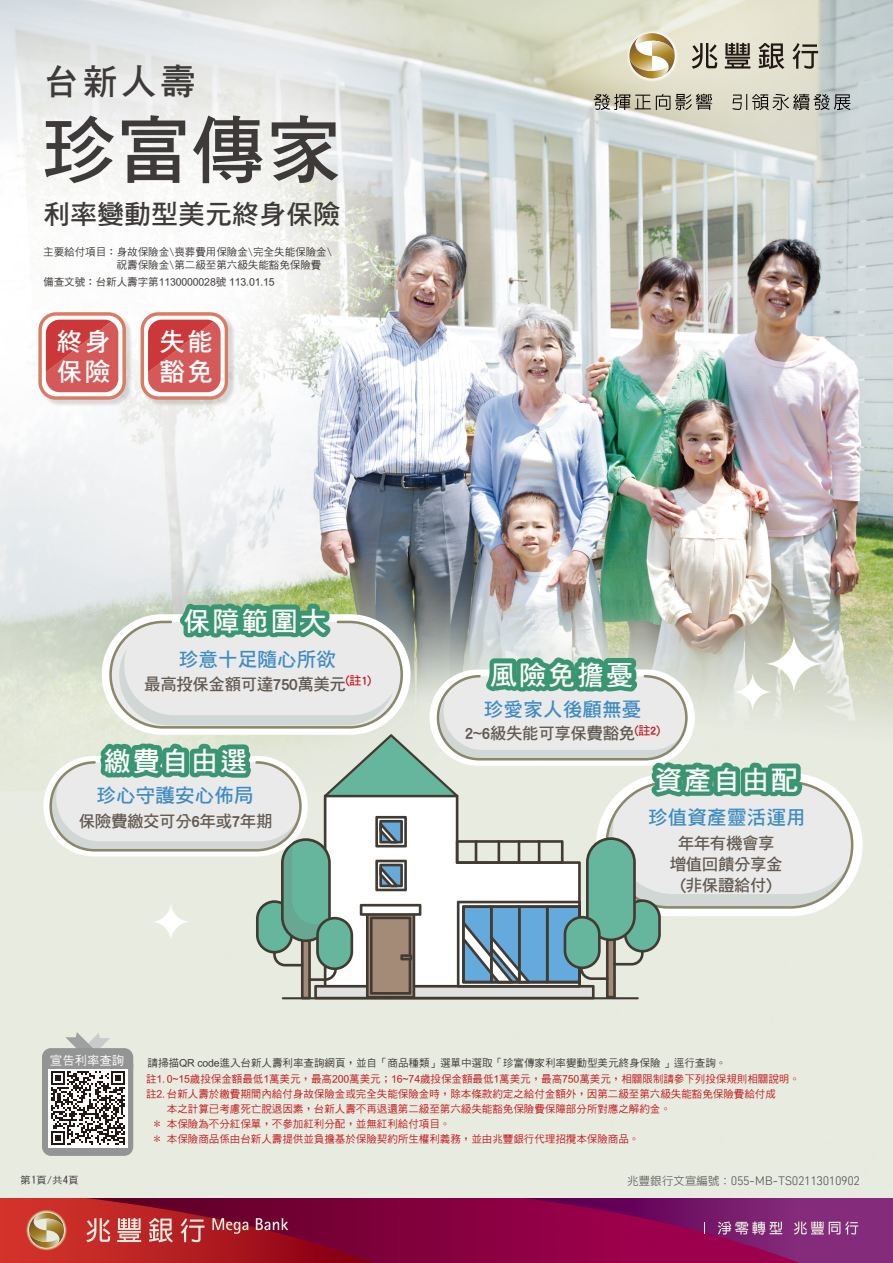
<style>
.page{position:relative;width:893px;height:1263px;background:#fff}
.page>*{position:absolute;margin:0;border:0;box-sizing:border-box;transform-origin:0 0}
.t1{font:75px "DF Hei Bd HKP BF";color:#3e3a39}
.t2{font:36px "DF Hei Bd HKP BF";color:#3e3a39}
.t3{font:27px "DF Hei Bd HK BF";letter-spacing:.075em;color:#fff}
.t4{font:27px "DF Hei Bd HKP BF";color:#3e3a39}
.t5{font:25.5px/30.6px "DF Hei Bd HK BF";letter-spacing:.1em;color:#fff}
.t6{font:19.5px "DF Hei Bd HK BF";letter-spacing:.01em;color:#3f8cc1}
.t7{font:16.5px/21px "DF Hei Bd HKP BF";letter-spacing:-.025em;color:#625951;text-align:center}
.t8{font:12.3px "DF Hei Md HK BF";letter-spacing:.005em;color:#fff}
.t9{font:500 11.25px "ARUD Jing Xi Hei B5 Pro";letter-spacing:.025em;color:#595757}
.t10{font:10.5px "DF Hei Md HKP BF";color:#c31b1f}
.t11{font:10.5px "DF Hei Md HKP BF";color:#3e3a39}
.t12{font:10.5px/13.5px "DF Hei Md HK BF";color:#3e3a39}
.t13{font:9.75px "DF Hei Md HK BF";color:#3e3a39;scale:1.09 1}
.s1{font-family:"DF Hei Md HKP BF"}
</style>
<div class="page">
<img style="left:0;top:0;width:893px;height:1194px">
<svg style="left:42px;top:1032px;width:91px;height:124px"></svg>
<img style="left:48px;top:1069px;width:79px;height:79px">
<img style="left:38px;top:312px;width:97px;height:97px">
<svg style="left:38px;top:311px;width:89px;height:89px"></svg>
<img style="left:140px;top:312px;width:97px;height:97px">
<svg style="left:140px;top:311px;width:89px;height:89px"></svg>
<svg style="left:594px;top:94px;width:118px;height:16px"></svg>
<svg style="left:733px;top:94px;width:117px;height:16px"></svg>
<svg style="left:692px;top:43px;width:25px;height:26px"></svg>
<svg style="left:725px;top:43px;width:25px;height:26px"></svg>
<svg style="left:758px;top:43px;width:26px;height:26px"></svg>
<svg style="left:792px;top:43px;width:26px;height:26px"></svg>
<svg style="left:626px;top:30px;width:52px;height:52px"></svg>
<svg style="left:629px;top:33px;width:46px;height:45px"></svg>
<div style="left:515px;top:1197px;width:378px;height:66px;background:#842c7b"></div>
<svg style="left:406px;top:1197px;width:425px;height:66px"></svg>
<svg style="left:0;top:1197px;width:406px;height:66px"></svg>
<svg style="left:718px;top:1221px;width:64px;height:14px"></svg>
<svg style="left:794px;top:1221px;width:64px;height:14px"></svg>
<svg style="left:704px;top:1222px;width:1px;height:12px"></svg>
<svg style="left:102px;top:614px;width:309px;height:121px"></svg>
<div style="left:111px;top:622px;width:291px;height:105px;background:#eaeaea;border-radius:53px"></div>
<svg style="left:179px;top:603px;width:152px;height:34px"></svg>
<svg style="left:763px;top:633px;width:61px;height:61px"></svg>
<svg style="left:52px;top:648px;width:797px;height:351px"></svg>
<h2 class="t2" style="left:43px;top:63px;width:154px">台新人壽</h2>
<h1 class="t1" style="left:41px;top:112px;width:301px">珍富傳家</h1>
<h3 class="t4" style="left:43px;top:200px;width:298px">利率變動型美元終身保險</h3>
<p class="t12" style="left:117px;top:245px;width:217px;text-indent:-73px">主要給付項目：身故保險金\喪葬費用保險金\完全失能保險金\祝壽保險金\第二級至第六級失能豁免保險費</p>
<p class="t11" style="left:43px;top:276px;width:233px">備查文號：台新人壽字第1130000028號 113.01.15</p>
<h3 class="t5" style="left:57px;top:326px;width:55px">終身保險</h3>
<h3 class="t5" style="left:159px;top:326px;width:55px">失能豁免</h3>
<h3 class="t3" style="left:184px;top:607px;width:145px">保障範圍大</h3>
<h3 class="t6" style="left:179px;top:649px;width:159px">珍意十足隨心所欲</h3>
<h3 class="t7" style="left:144px;top:673px;width:228px">最高投保金額可達750萬美元<sup>(註1)</sup></h3>
<h3 class="t3" style="left:104px;top:747px;width:145px">繳費自由選</h3>
<h3 class="t6" style="left:96px;top:785px;width:159px">珍心守護安心佈局</h3>
<h3 class="t7" style="left:79px;top:810px;width:195px">保險費繳交可分6年或7年期</h3>
<h3 class="t3" style="left:490px;top:661px;width:145px">風險免擔憂</h3>
<h3 class="t6" style="left:484px;top:699px;width:159px">珍愛家人後顧無憂</h3>
<h3 class="t7" style="left:465px;top:722px;width:197px">2<span class="s1">~</span>6級失能可享保費豁免<sup>(註2)</sup></h3>
<h3 class="t3" style="left:655px;top:766px;width:145px">資產自由配</h3>
<h3 class="t6" style="left:648px;top:807px;width:159px">珍值資產靈活運用</h3>
<h3 class="t7" style="left:670px;top:832px;width:115px">年年有機會享增值回饋分享金(非保證給付)</h3>
<p class="t8" style="left:50px;top:1054px;width:76px">宣告利率查詢</p>
<p class="t13" style="left:20px;top:1175px;width:55px">第1頁/共4頁</p>
<p class="t11" style="left:148px;top:1057px;width:580px">請掃描QR code進入台新人壽利率查詢網頁，並自「商品種類」選單中選取「珍富傳家利率變動型美元終身保險 」逕行查詢。</p>
<p class="t10" style="left:146px;top:1073px;width:655px">註1. 0~15歲投保金額最低1萬美元，最高200萬美元；16~74歲投保金額最低1萬美元，最高750萬美元，相關限制請參下列投保規則相關說明。</p>
<p class="t10" style="left:146px;top:1088px;width:631px">註2. 台新人壽於繳費期間內給付身故保險金或完全失能保險金時，除本條款約定之給付金額外，因第二級至第六級失能豁免保險費給付成</p>
<p class="t10" style="left:167px;top:1103px;width:505px">本之計算已考慮死亡脫退因素，台新人壽不再退還第二級至第六級失能豁免保險費保障部分所對應之解約金。</p>
<p class="t10" style="left:152px;top:1118px;width:300px">＊ 本保險為不分紅保單，不參加紅利分配，並無紅利給付項目。</p>
<p class="t10" style="left:152px;top:1133px;width:489px">＊ 本保險商品係由台新人壽提供並負擔基於保險契約所生權利義務，並由兆豐銀行代理招攬本保險商品。</p>
<p class="t9" style="left:627px;top:1175px;width:234px">兆豐銀行文宣編號：055-MB-TS02113010902</p>
</div>
